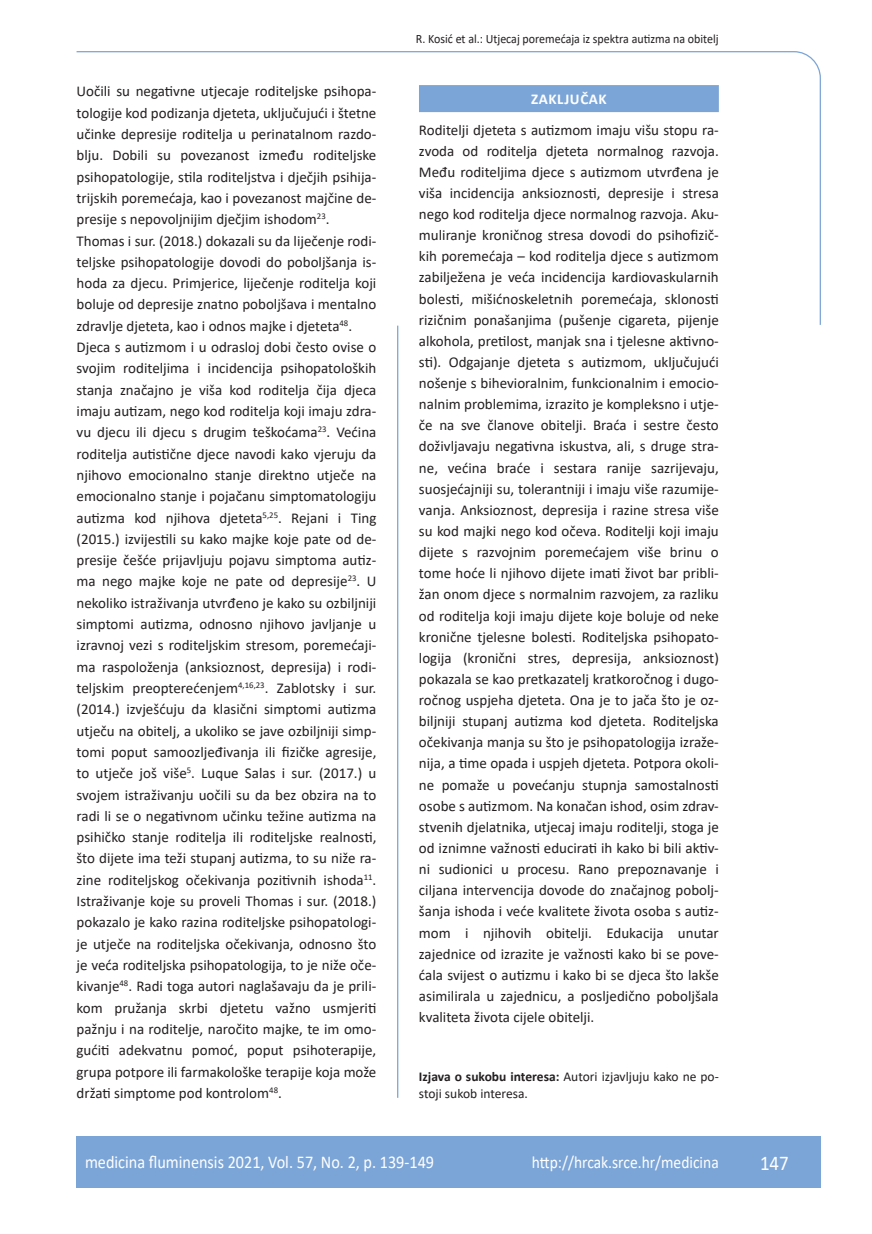
<style>
.page{position:relative;width:872px;height:1234px;background:#fff}
.page>*{position:absolute;margin:0;border:0;box-sizing:border-box;transform-origin:0 0}
.t1{font:21px "Calibri";color:#fff;scale:.9 1}
.t2{font:18px "Calibri";color:#fff;scale:.9 1}
.t3{font:17.25px "Calibri";color:#fff;scale:.9 1}
.osnovni_tekst{font:15px/21.3px "Calibri";color:#231f20;text-align:justify}
.naslov_ruler{font:700 15px "Calibri";letter-spacing:.04em;color:#fff}
.izjava{font:13.5px/16.6px "Calibri";color:#231f20}
.glava{font:12.75px "Calibri";color:#231f20;scale:.94 1}
.s1{font-weight:700}
</style>
<div class="page">
<svg style="left:76px;top:51px;width:745px;height:275px"></svg>
<hr style="left:397px;top:325px;width:1px;height:772px;background:#7ca5d7">
<div style="left:77px;top:1135px;width:744px;height:51px;background:#7ca5d7"></div>
<div style="left:419px;top:85px;width:300px;height:27px;background:#7ca5d7"></div>
<p class="osnovni_tekst" style="left:77px;top:80px;width:301px">Uočili su negativne utjecaje roditeljske psihopa&shy;tologije kod podizanja djeteta, uključujući i štetne učinke depresije roditelja u perinatalnom razdo&shy;blju. Dobili su povezanost između roditeljske psihopatologije, stila roditeljstva i dječjih psihija&shy;trijskih poremećaja, kao i povezanost majčine de&shy;presije s nepovoljnijim dječjim ishodom<sup>23</sup>.</p>
<p class="osnovni_tekst" style="left:77px;top:229px;width:301px">Thomas i sur. (2018.) dokazali su da liječenje rodi&shy;teljske psihopatologije dovodi do poboljšanja is&shy;hoda za djecu. Primjerice, liječenje roditelja koji boluje od depresije znatno poboljšava i mentalno zdravlje djeteta, kao i odnos majke i djeteta<sup>48</sup>.</p>
<p class="osnovni_tekst" style="left:77px;top:336px;width:301px">Djeca s autizmom i u odrasloj dobi često ovise o svojim roditeljima i incidencija psihopatoloških stanja značajno je viša kod roditelja čija djeca imaju autizam, nego kod roditelja koji imaju zdra&shy;vu djecu ili djecu s drugim teškoćama<sup>23</sup>. Većina roditelja autistične djece navodi kako vjeruju da njihovo emocionalno stanje direktno utječe na emocionalno stanje i pojačanu simptomatologiju autizma kod njihova djeteta<sup>5,25</sup>. Rejani i Ting (2015.) izvijestili su kako majke koje pate od de&shy;presije češće prijavljuju pojavu simptoma autiz&shy;ma nego majke koje ne pate od depresije<sup>23</sup>. U nekoliko istraživanja utvrđeno je kako su ozbiljniji simptomi autizma, odnosno njihovo javljanje u izravnoj vezi s roditeljskim stresom, poremećaji&shy;ma raspoloženja (anksioznost, depresija) i rodi&shy;teljskim preopterećenjem<sup>4,16,23</sup>. Zablotsky i sur. (2014.) izvješćuju da klasični simptomi autizma utječu na obitelj, a ukoliko se jave ozbiljniji simp&shy;tomi poput samoozljeđivanja ili fizičke agresije, to utječe još više<sup>5</sup>. Luque Salas i sur. (2017.) u svojem istraživanju uočili su da bez obzira na to radi li se o negativnom učinku težine autizma na psihičko stanje roditelja ili roditeljske realnosti, što dijete ima teži stupanj autizma, to su niže ra&shy;zine roditeljskog očekivanja pozitivnih ishoda<sup>11</sup>.<br>Istraživanje koje su proveli Thomas i sur. (2018.) pokazalo je kako razina roditeljske psihopatologi&shy;je utječe na roditeljska očekivanja, odnosno što je veća roditeljska psihopatologija, to je niže oče&shy;kivanje<sup>48</sup>. Radi toga autori naglašavaju da je prili&shy;kom pružanja skrbi djetetu važno usmjeriti pažnju i na roditelje, naročito majke, te im omo&shy;gućiti adekvatnu pomoć, poput psihoterapije, grupa potpore ili farmakološke terapije koja može držati simptome pod kontrolom<sup>48</sup>.</p>
<p class="glava" style="left:416px;top:29px;width:324px">R. Kosić et al.: Utjecaj poremećaja iz spektra autizma na obitelj</p>
<p class="naslov_ruler" style="left:531px;top:88px;width:77px">ZAKLJUČAK</p>
<p class="osnovni_tekst" style="left:419px;top:118px;width:301px">Roditelji djeteta s autizmom imaju višu stopu ra&shy;zvoda od roditelja djeteta normalnog razvoja.<br>Među roditeljima djece s autizmom utvrđena je viša incidencija anksioznosti, depresije i stresa nego kod roditelja djece normalnog razvoja. Aku&shy;muliranje kroničnog stresa dovodi do psihofizič&shy;kih poremećaja – kod roditelja djece s autizmom zabilježena je veća incidencija kardiovaskularnih bolesti, mišićnoskeletnih poremećaja, sklonosti rizičnim ponašanjima (pušenje cigareta, pijenje alkohola, pretilost, manjak sna i tjelesne aktivno&shy;sti). Odgajanje djeteta s autizmom, uključujući nošenje s bihevioralnim, funkcionalnim i emocio&shy;nalnim problemima, izrazito je kompleksno i utje&shy;če na sve članove obitelji. Braća i sestre često doživljavaju negativna iskustva, ali, s druge stra&shy;ne, većina braće i sestara ranije sazrijevaju, suosjećajniji su, tolerantniji i imaju više razumije&shy;vanja. Anksioznost, depresija i razine stresa više su kod majki nego kod očeva. Roditelji koji imaju dijete s razvojnim poremećajem više brinu o tome hoće li njihovo dijete imati život bar pribli&shy;žan onom djece s normalnim razvojem, za razliku od roditelja koji imaju dijete koje boluje od neke kronične tjelesne bolesti. Roditeljska psihopato&shy;logija (kronični stres, depresija, anksioznost) pokazala se kao pretkazatelj kratkoročnog i dugo&shy;ročnog uspjeha djeteta. Ona je to jača što je oz&shy;biljniji stupanj autizma kod djeteta. Roditeljska očekivanja manja su što je psihopatologija izraže&shy;nija, a time opada i uspjeh djeteta. Potpora okoli&shy;ne pomaže u povećanju stupnja samostalnosti osobe s autizmom. Na konačan ishod, osim zdrav&shy;stvenih djelatnika, utjecaj imaju roditelji, stoga je od iznimne važnosti educirati ih kako bi bili aktiv&shy;ni sudionici u procesu. Rano prepoznavanje i ciljana intervencija dovode do značajnog pobolj&shy;šanja ishoda i veće kvalitete života osoba s autiz&shy;mom i njihovih obitelji. Edukacija unutar zajednice od izrazite je važnosti kako bi se pove&shy;ćala svijest o autizmu i kako bi se djeca što lakše asimilirala u zajednicu, a posljedično poboljšala kvaliteta života cijele obitelji.</p>
<p class="izjava" style="left:419px;top:1067px;width:301px"><span class="s1">Izjava o sukobu interesa:</span> Autori izjavljuju kako ne po&shy;stoji sukob interesa.</p>
<p class="t2" style="left:85px;top:1149px;width:389px">medicina fluminensis 2021, Vol. 57, No. 2, p. 139-149</p>
<p class="t3" style="left:532px;top:1150px;width:209px">http://hrcak.srce.hr/medicina</p>
<p class="t1" style="left:760px;top:1147px;width:33px">147</p>
</div>
